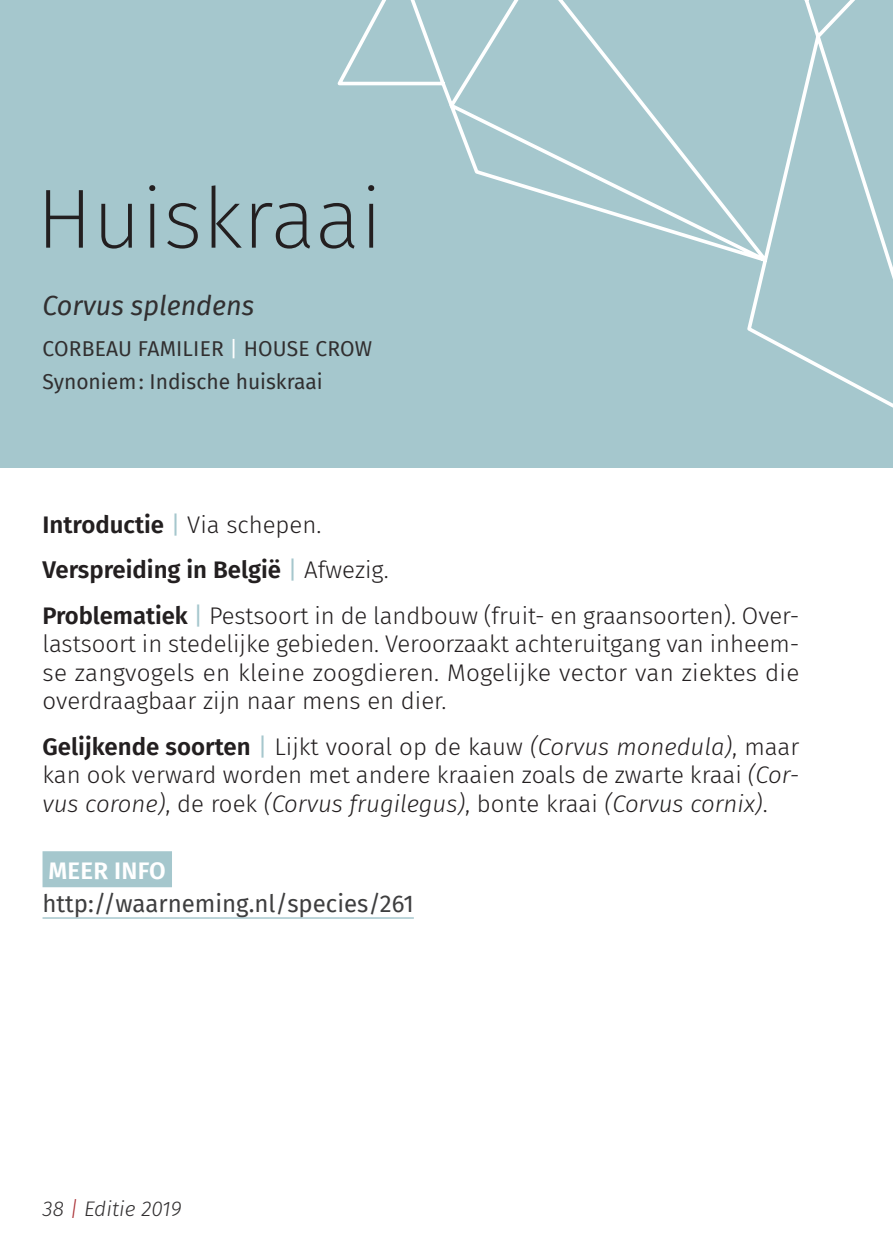
<style>
.page{position:relative;width:893px;height:1259px;background:#fff}
.page>*{position:absolute;margin:0;border:0;box-sizing:border-box;transform-origin:0 0}
.t1{font:200 84px "Fira Sans";color:#231f20}
.t2{font:italic 27px "Fira Sans";color:#312f30}
.t3{font:300 24px/28.5px "Fira Sans";color:#231f20;text-align:justify}
.t4{font:24px "Fira Sans";color:#3e3e3f}
.t5{font:600 24px "Fira Sans";letter-spacing:.01em;color:#fff}
.t6{font:21px/32.4px "Fira Sans";color:#312f30}
.t7{font:italic 300 21px "Fira Sans";color:#312f30}
.s1{color:#fff}
.s2{font-weight:600}
.s3{font-weight:400;color:#a5c7cd}
.s4{font-style:italic}
.s5{color:#aa3136}
</style>
<div class="page">
<div style="left:0;top:0;width:893px;height:468px;background:#a5c7cd"></div>
<svg style="left:337px;top:0;width:556px;height:408px"></svg>
<div style="left:43px;top:851px;width:129px;height:36px;background:#a5c7cd"></div>
<hr style="left:43px;top:917px;width:371px;height:1px;background:#a5c7cd">
<h1 class="t1" style="left:37px;top:169px;width:347px">Huiskraai</h1>
<p class="t2" style="left:43px;top:290px;width:213px">Corvus splendens</p>
<p class="t6" style="left:43px;top:333px;width:331px">CORBEAU FAMILIER <span class="s1">|</span> HOUSE CROW<br>Synoniem: Indische huiskraai</p>
<p class="t3" style="left:43px;top:502px;width:758px;line-height:45.6px;text-align:left"><span class="s2">Introductie</span> <span class="s3">|</span> Via schepen.<br><span class="s2">Verspreiding in België</span> <span class="s3">|</span> Afwezig.<br><span class="s2">Problematiek</span> <span class="s3">|</span> Pestsoort in de landbouw (fruit- en graansoorten). Over-</p>
<p class="t3" style="left:43px;top:630px;width:758px">lastsoort in stedelijke gebieden. Veroorzaakt achteruitgang van inheem&shy;se zangvogels en kleine zoogdieren. Mogelijke vector van ziektes die overdraagbaar zijn naar mens en dier.</p>
<p class="t3" style="left:43px;top:732px;width:758px"><span class="s2">Gelijkende soorten</span> <span class="s3">|</span> Lijkt vooral op de kauw <span class="s4">(Corvus monedula)</span>, maar kan ook verward worden met andere kraaien zoals de zwarte kraai <span class="s4">(Cor&shy;vus corone)</span>, de roek <span class="s4">(Corvus frugilegus)</span>, bonte kraai <span class="s4">(Corvus cornix)</span>.</p>
<p class="t5" style="left:48px;top:856px;width:131px">MEER INFO :</p>
<p class="t4" style="left:43px;top:889px;width:373px">http://waarneming.nl/species/261</p>
<p class="t7" style="left:43px;top:1196px;width:141px">38 <span class="s5">|</span> Editie 2019</p>
</div>
